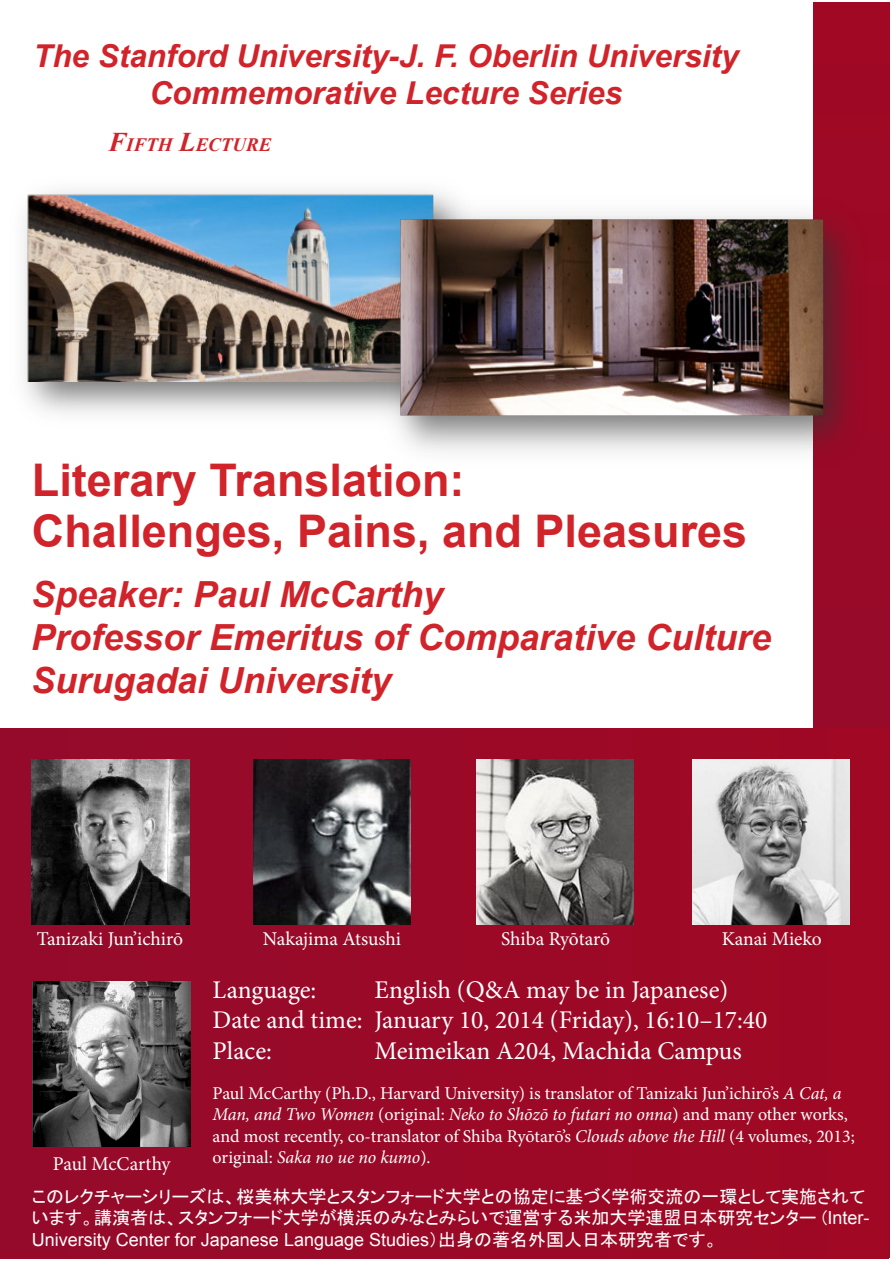
<style>
.page{position:relative;width:893px;height:1263px;background:#fff}
.page>*{position:absolute;margin:0;border:0;box-sizing:border-box;transform-origin:0 0}
.t1{font:700 45px "Arial";color:#d1232a}
.t2{font:italic 700 36px "Arial";color:#d1232a}
.t3{font:italic 700 31.5px "Arial";color:#d1232a}
.t4{font:25.5px "Minion Pro";color:#fff}
.t5{font:19.5px "Minion Pro";letter-spacing:-.005em;color:#fff}
.t6{font:italic 700 18.9px "Times New Roman";color:#d1232a}
.t7{font:18px/21.6px "Minion Pro";letter-spacing:-.005em;color:#fff}
.t8{font:18px/21.6px "MS P Gothic";color:#fff}
.s1{font-size:27px}
.s2{font-style:italic}
.s3{font-family:"Arial"}
</style>
<div class="page">
<div style="left:813px;top:3px;width:76px;height:1255px;background:#9a0927"></div>
<div style="left:0;top:728px;width:889px;height:531px;background:#9b0927"></div>
<img style="left:24px;top:190px;width:350px;height:224px">
<img style="left:374px;top:190px;width:474px;height:261px">
<img style="left:32px;top:759px;width:157px;height:165px">
<img style="left:33px;top:981px;width:157px;height:165px">
<img style="left:476px;top:759px;width:158px;height:165px">
<img style="left:692px;top:759px;width:157px;height:165px">
<img style="left:253px;top:759px;width:158px;height:165px">
<p class="t3" style="left:33px;top:34px;width:707px">The Stanford University-J. F. Oberlin University</p>
<p class="t3" style="left:150px;top:72px;width:474px">Commemorative Lecture Series</p>
<p class="t6" style="left:108px;top:132px;width:165px"><span class="s1">F</span>IFTH <span class="s1">L</span>ECTURE</p>
<p class="t1" style="left:32px;top:450px;width:434px">Literary Translation:</p>
<p class="t1" style="left:32px;top:501px;width:717px">Challenges, Pains, and Pleasures</p>
<p class="t2" style="left:31px;top:570px;width:414px">Speaker: Paul McCarthy</p>
<p class="t2" style="left:31px;top:613px;width:742px">Professor Emeritus of Comparative Culture</p>
<p class="t2" style="left:31px;top:656px;width:362px">Surugadai University</p>
<p class="t5" style="left:37px;top:926px;width:148px">Tanizaki Jun’ichirō</p>
<p class="t5" style="left:263px;top:926px;width:140px">Nakajima Atsushi</p>
<p class="t5" style="left:501px;top:926px;width:111px">Shiba Ryōtarō</p>
<p class="t5" style="left:722px;top:926px;width:102px">Kanai Mieko</p>
<p class="t5" style="left:53px;top:1150px;width:119px">Paul McCarthy</p>
<p class="t4" style="left:213px;top:972px;width:105px">Language:</p>
<p class="t4" style="left:375px;top:972px;width:355px">English (Q&amp;A may be in Japanese)</p>
<p class="t4" style="left:213px;top:1003px;width:556px">Date and time: January 10, 2014 (Friday), 16:10–17:40</p>
<p class="t4" style="left:213px;top:1034px;width:61px">Place:</p>
<p class="t4" style="left:375px;top:1034px;width:369px">Meimeikan A204, Machida Campus</p>
<p class="t7" style="left:213px;top:1082px;width:644px">Paul McCarthy (Ph.D., Harvard University) is translator of Tanizaki Jun’ichirō’s <span class="s2">A Cat, a Man, and Two Women</span> (original: <span class="s2">Neko to Shōzō to futari no onna</span>) and many other works, and most recently, co-translator of Shiba Ryōtarō’s <span class="s2">Clouds above the Hill</span> (4 volumes, 2013; original: <span class="s2">Saka no ue no kumo</span>).</p>
<p class="t8" style="left:32px;top:1185px;width:839px">このレクチャーシリーズは、桜美林大学とスタンフォード大学との協定に基づく学術交流の一環として実施されています。講演者は、スタンフォード大学が横浜のみなとみらいで運営する米加大学連盟日本研究センター (<span class="s3">Inter-<br>University Center for Japanese Language Studies</span>）出身の著名外国人日本研究者です。</p>
</div>
